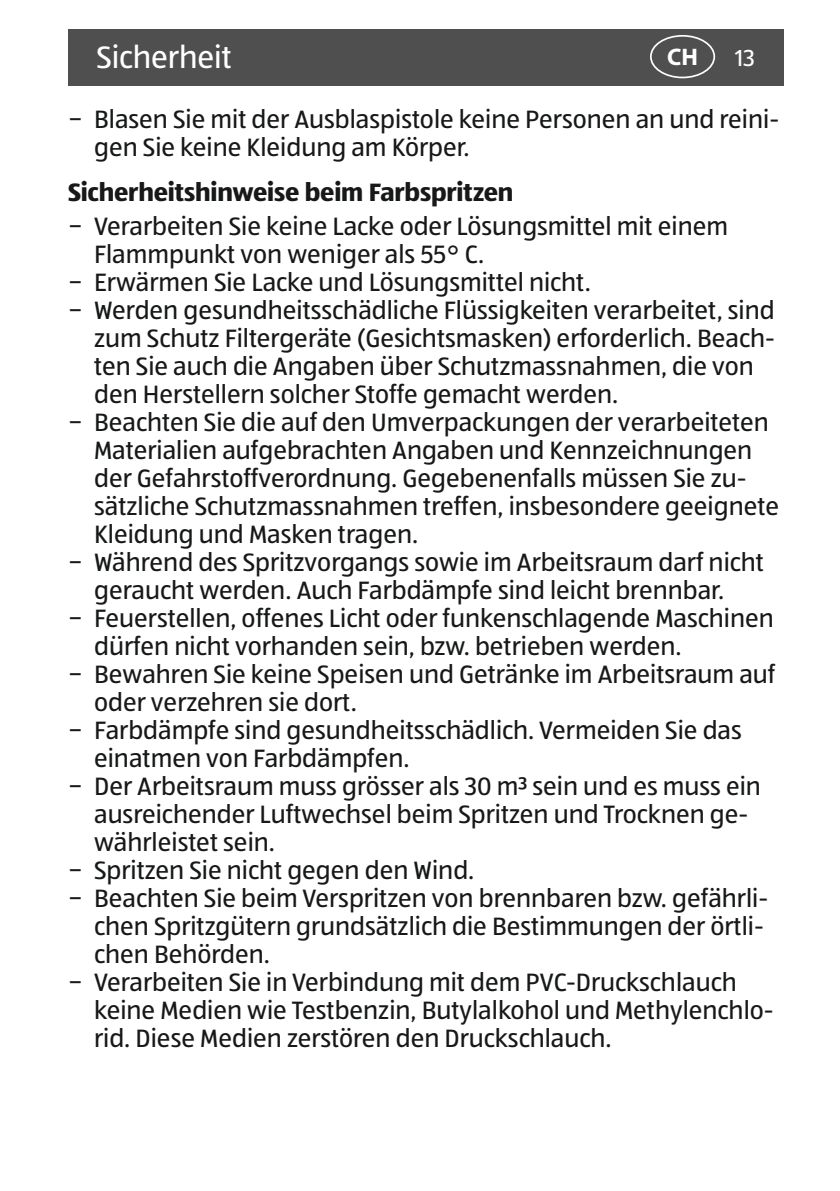
<style>
.page{position:relative;width:840px;height:1191px;background:#fff}
.page>*{position:absolute;margin:0;border:0;box-sizing:border-box;transform-origin:0 0}
.t1{font:32px "ALDISUEDOT";letter-spacing:-.005em;color:#fff}
.t2{font:26px/28px "ALDISUEDOT";color:#171818}
.t3{font:700 26px "ALDISUEDOT";letter-spacing:-.01em;color:#171818}
.t4{font:700 24px "Myriad Pro";color:#fff}
.t5{font:24px "ALDISUEDOT";color:#fff}
</style>
<div class="page">
<div style="left:68px;top:29px;width:714px;height:56px;background:#504f4f"></div>
<div style="left:649px;top:35px;width:65px;height:43px;border:2px solid #fefeff;border-radius:50%"></div>
<p class="t1" style="left:96px;top:36px;width:137px">Sicherheit</p>
<p class="t4" style="left:666px;top:41px;width:32px">CH</p>
<p class="t5" style="left:734px;top:43px;width:21px">13</p>
<p class="t2" style="left:94px;top:104px;width:686px;text-indent:-26px">− Blasen Sie mit der Ausblaspistole keine Personen an und reini&shy;gen Sie keine Kleidung am Körper.</p>
<p class="t3" style="left:68px;top:174px;width:446px">Sicherheitshinweise beim Farbspritzen</p>
<p class="t2" style="left:68px;top:211px;width:661px">− Verarbeiten Sie keine Lacke oder Lösungsmittel mit einem</p>
<p class="t2" style="left:94px;top:239px;width:391px">Flammpunkt von weniger als 55° C.</p>
<p class="t2" style="left:68px;top:267px;width:524px">− Erwärmen Sie Lacke und Lösungsmittel nicht.</p>
<p class="t2" style="left:68px;top:295px;width:707px">− Werden gesundheitsschädliche Flüssigkeiten verarbeitet, sind</p>
<p class="t2" style="left:94px;top:323px;width:681px">zum Schutz Filtergeräte (Gesichtsmasken) erforderlich. Beach-</p>
<p class="t2" style="left:94px;top:351px;width:661px">ten Sie auch die Angaben über Schutzmassnahmen, die von</p>
<p class="t2" style="left:94px;top:379px;width:525px">den Herstellern solcher Stoffe gemacht werden.</p>
<p class="t2" style="left:68px;top:407px;width:701px">− Beachten Sie die auf den Umverpackungen der verarbeiteten</p>
<p class="t2" style="left:94px;top:435px;width:659px">Materialien aufgebrachten Angaben und Kennzeichnungen</p>
<p class="t2" style="left:94px;top:463px;width:653px">der Gefahrstoffverordnung. Gegebenenfalls müssen Sie zu-</p>
<p class="t2" style="left:94px;top:491px;width:686px">sätzliche Schutzmassnahmen treffen, insbesondere geeignete</p>
<p class="t2" style="left:94px;top:519px;width:325px">Kleidung und Masken tragen.</p>
<p class="t2" style="left:68px;top:547px;width:697px">− Während des Spritzvorgangs sowie im Arbeitsraum darf nicht</p>
<p class="t2" style="left:94px;top:575px;width:631px">geraucht werden. Auch Farbdämpfe sind leicht brennbar.</p>
<p class="t2" style="left:68px;top:603px;width:706px">− Feuerstellen, offenes Licht oder funkenschlagende Maschinen</p>
<p class="t2" style="left:94px;top:631px;width:588px">dürfen nicht vorhanden sein, bzw. betrieben werden.</p>
<p class="t2" style="left:68px;top:659px;width:708px">− Bewahren Sie keine Speisen und Getränke im Arbeitsraum auf</p>
<p class="t2" style="left:94px;top:687px;width:264px">oder verzehren sie dort.</p>
<p class="t2" style="left:68px;top:715px;width:675px">− Farbdämpfe sind gesundheitsschädlich. Vermeiden Sie das</p>
<p class="t2" style="left:94px;top:743px;width:317px">einatmen von Farbdämpfen.</p>
<p class="t2" style="left:68px;top:771px;width:694px">− Der Arbeitsraum muss grösser als 30 m³ sein und es muss ein</p>
<p class="t2" style="left:94px;top:799px;width:655px">ausreichender Luftwechsel beim Spritzen und Trocknen ge-</p>
<p class="t2" style="left:94px;top:827px;width:182px">währleistet sein.</p>
<p class="t2" style="left:68px;top:855px;width:407px">− Spritzen Sie nicht gegen den Wind.</p>
<p class="t2" style="left:68px;top:883px;width:701px">− Beachten Sie beim Verspritzen von brennbaren bzw. gefährli-</p>
<p class="t2" style="left:94px;top:911px;width:671px">chen Spritzgütern grundsätzlich die Bestimmungen der örtli-</p>
<p class="t2" style="left:94px;top:939px;width:177px">chen Behörden.</p>
<p class="t2" style="left:68px;top:967px;width:669px">− Verarbeiten Sie in Verbindung mit dem PVC-Druckschlauch</p>
<p class="t2" style="left:94px;top:995px;width:680px">keine Medien wie Testbenzin, Butylalkohol und Methylenchlo-</p>
<p class="t2" style="left:94px;top:1023px;width:518px">rid. Diese Medien zerstören den Druckschlauch.</p>
</div>
